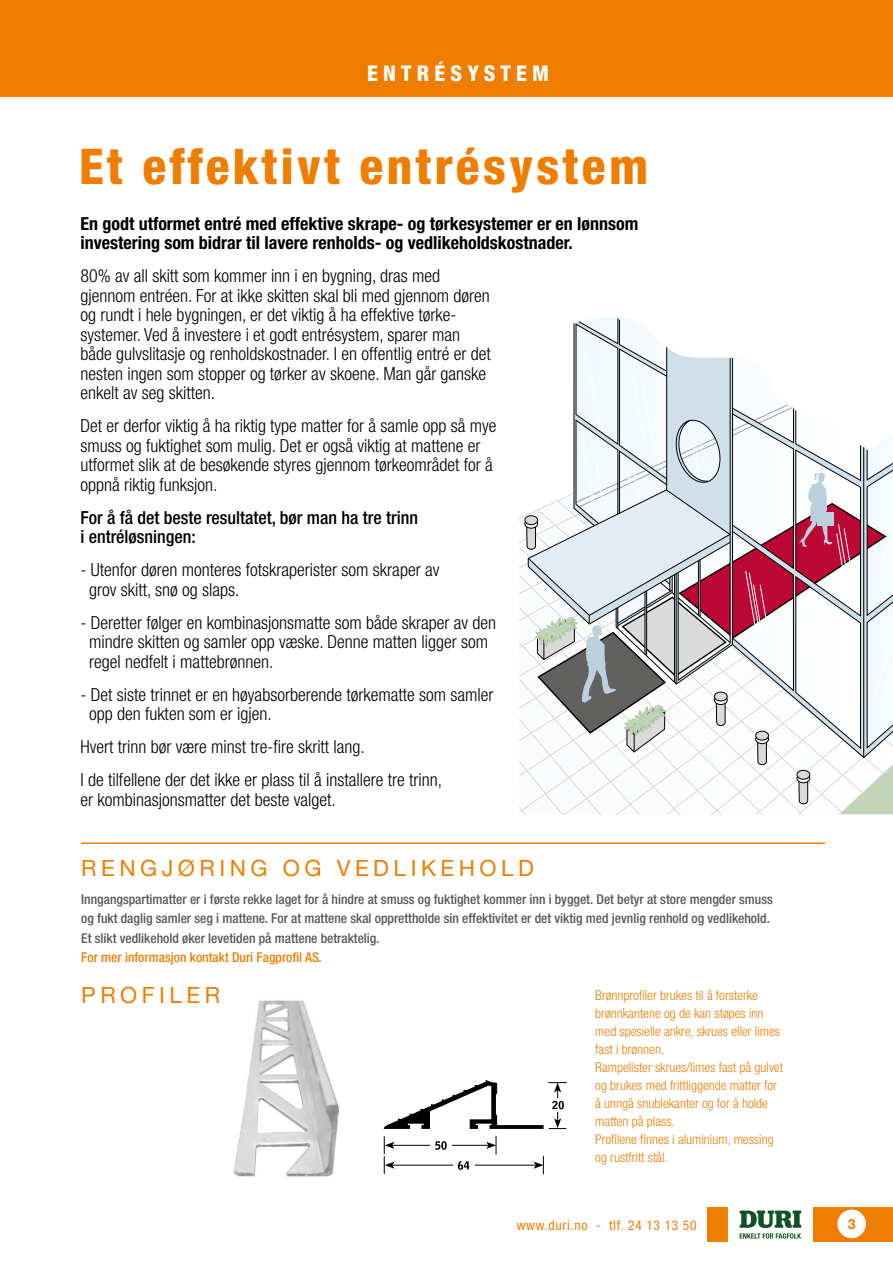
<style>
.page{position:relative;width:893px;height:1263px;background:#fff}
.page>*{position:absolute;margin:0;border:0;box-sizing:border-box;transform-origin:0 0}
.t1{font:800 condensed 49.35px "Helvetica Neue LT Pro";letter-spacing:.07em;color:#ef7d00}
.t2{font:22.5px "Helvetica Neue LT Pro";letter-spacing:.2em;color:#ef7d00}
.t3{font:800 condensed 21.75px "Helvetica Neue LT Pro";letter-spacing:.24em;color:#fff}
.t4{font:300 condensed 18px/19.5px "Helvetica Neue LT Pro";color:#000}
.t5{font:700 condensed 18px "Helvetica Neue LT Pro";color:#000}
.t6{font:500 condensed 18px "Helvetica Neue LT Pro";color:#000}
.t7{font:700 14.1px "Helvetica Neue LT Pro";color:#ef7d00}
.t8{font:500 condensed 13.5px/19.5px "Helvetica Neue LT Pro";color:#575756}
.t9{font:300 condensed 13.5px/18px "Helvetica Neue LT Pro";color:#ef7d00}
.t10{font:500 condensed 13.5px "Helvetica Neue LT Pro";color:#ef7d00}
.t11{font:condensed 13.5px "Helvetica Neue LT Pro";letter-spacing:.05em;color:#ef7d00}
</style>
<div class="page">
<div style="left:813px;top:1207px;width:80px;height:35px;background:#ef7d00"></div>
<div style="left:837px;top:1209px;width:29px;height:29px;background:#fff;border-radius:50%"></div>
<div style="left:707px;top:1207px;width:21px;height:35px;background:#ef7d00"></div>
<svg style="left:740px;top:1210px;width:61px;height:28px"></svg>
<div style="left:0;top:0;width:893px;height:96px;background:#ef7d00"></div>
<svg style="left:519px;top:318px;width:374px;height:496px"></svg>
<svg style="left:384px;top:1080px;width:159px;height:48px"></svg>
<hr style="left:391px;top:1145px;width:99px;height:1px;background:#000">
<div style="left:430px;top:1138px;width:22px;height:15px;background:#fff"></div>
<svg style="left:486px;top:1136px;width:11px;height:18px"></svg>
<hr style="left:557px;top:1088px;width:1px;height:34px;background:#000">
<div style="left:547px;top:1098px;width:22px;height:14px;background:#fff"></div>
<svg style="left:549px;top:1118px;width:17px;height:11px"></svg>
<svg style="left:549px;top:1082px;width:17px;height:10px"></svg>
<svg style="left:435px;top:1141px;width:12px;height:9px"></svg>
<hr style="left:390px;top:1165px;width:147px;height:1px;background:#000">
<div style="left:453px;top:1158px;width:22px;height:15px;background:#fff"></div>
<svg style="left:384px;top:1137px;width:11px;height:36px"></svg>
<svg style="left:533px;top:1156px;width:11px;height:18px"></svg>
<svg style="left:552px;top:1101px;width:12px;height:8px"></svg>
<svg style="left:458px;top:1161px;width:11px;height:9px"></svg>
<hr style="left:81px;top:842px;width:744px;height:2px;background:#ef7d00">
<img style="left:233px;top:1000px;width:107px;height:177px">
<p class="t3" style="left:367px;top:60px;width:184px">ENTRÉSYSTEM</p>
<p class="t1" style="left:79px;top:136px;width:571px">Et effektivt entrésystem</p>
<p class="t5" style="left:80px;top:213px;width:560px">En godt utformet entré med effektive skrape- og tørkesystemer er en lønnsom</p>
<p class="t5" style="left:80px;top:232px;width:494px">investering som bidrar til lavere renholds- og vedlikeholdskostnader.</p>
<p class="t4" style="left:80px;top:266px;width:361px">80% av all skitt som kommer inn i en bygning, dras med</p>
<p class="t4" style="left:80px;top:285px;width:411px">gjennom entréen. For at ikke skitten skal bli med gjennom døren og rundt i hele bygningen, er det viktig å ha effektive tørke-</p>
<p class="t4" style="left:80px;top:324px;width:412px">systemer. Ved å investere i et godt entrésystem, sparer man både gulvslitasje og renholdskostnader. I en offentlig entré er det nesten ingen som stopper og tørker av skoene. Man går ganske enkelt av seg skitten.</p>
<p class="t4" style="left:80px;top:416px;width:418px">Det er derfor viktig å ha riktig type matter for å samle opp så mye smuss og fuktighet som mulig. Det er også viktig at mattene er utformet slik at de besøkende styres gjennom tørkeområdet for å oppnå riktig funksjon.</p>
<p class="t6" style="left:80px;top:506px;width:339px">For å få det beste resultatet, bør man ha tre trinn</p>
<p class="t6" style="left:80px;top:526px;width:117px">i entréløsningen:</p>
<p class="t4" style="left:80px;top:560px;width:360px">- Utenfor døren monteres fotskraperister som skraper av</p>
<p class="t4" style="left:89px;top:579px;width:152px">grov skitt, snø og slaps.</p>
<p class="t4" style="left:80px;top:612px;width:417px">- Deretter følger en kombinasjonsmatte som både skraper av den</p>
<p class="t4" style="left:89px;top:632px;width:401px">mindre skitten og samler opp væske. Denne matten ligger som</p>
<p class="t4" style="left:89px;top:651px;width:186px">regel nedfelt i mattebrønnen.</p>
<p class="t4" style="left:80px;top:684px;width:415px">- Det siste trinnet er en høyabsorberende tørkematte som samler</p>
<p class="t4" style="left:89px;top:704px;width:184px">opp den fukten som er igjen.</p>
<p class="t4" style="left:80px;top:737px;width:286px">Hvert trinn bør være minst tre-fire skritt lang.</p>
<p class="t4" style="left:80px;top:770px;width:363px">I de tilfellene der det ikke er plass til å installere tre trinn,</p>
<p class="t4" style="left:80px;top:789px;width:257px">er kombinasjonsmatter det beste valget.</p>
<p class="t2" style="left:81px;top:854px;width:454px">RENGJØRING OG VEDLIKEHOLD</p>
<p class="t8" style="left:81px;top:889px;width:693px">Inngangspartimatter er i første rekke laget for å hindre at smuss og fuktighet kommer inn i bygget. Det betyr at store mengder smuss og fukt daglig samler seg i mattene. For at mattene skal opprettholde sin effektivitet er det viktig med jevnlig renhold og vedlikehold.<br>Et slikt vedlikehold øker levetiden på mattene betraktelig.</p>
<p class="t10" style="left:81px;top:949px;width:242px">For mer informasjon kontakt Duri Fagprofil AS.</p>
<p class="t2" style="left:81px;top:981px;width:141px">PROFILER</p>
<p class="t9" style="left:595px;top:986px;width:186px">Brønnprofiler brukes til å forsterke brønnkantene og de kan støpes inn med spesielle ankre, skrues eller limes fast i brønnen.</p>
<p class="t9" style="left:595px;top:1058px;width:189px">Rampelister skrues/limes fast på gulvet og brukes med frittliggende matter for å unngå snublekanter og for å holde matten på plass.</p>
<p class="t9" style="left:595px;top:1130px;width:180px">Profilene finnes i aluminium, messing og rustfritt stål.</p>
<p class="t11" style="left:517px;top:1217px;width:181px">www.duri.no - tlf. 24 13 13 50</p>
<p class="t7" style="left:848px;top:1215px;width:9px">3</p>
</div>
